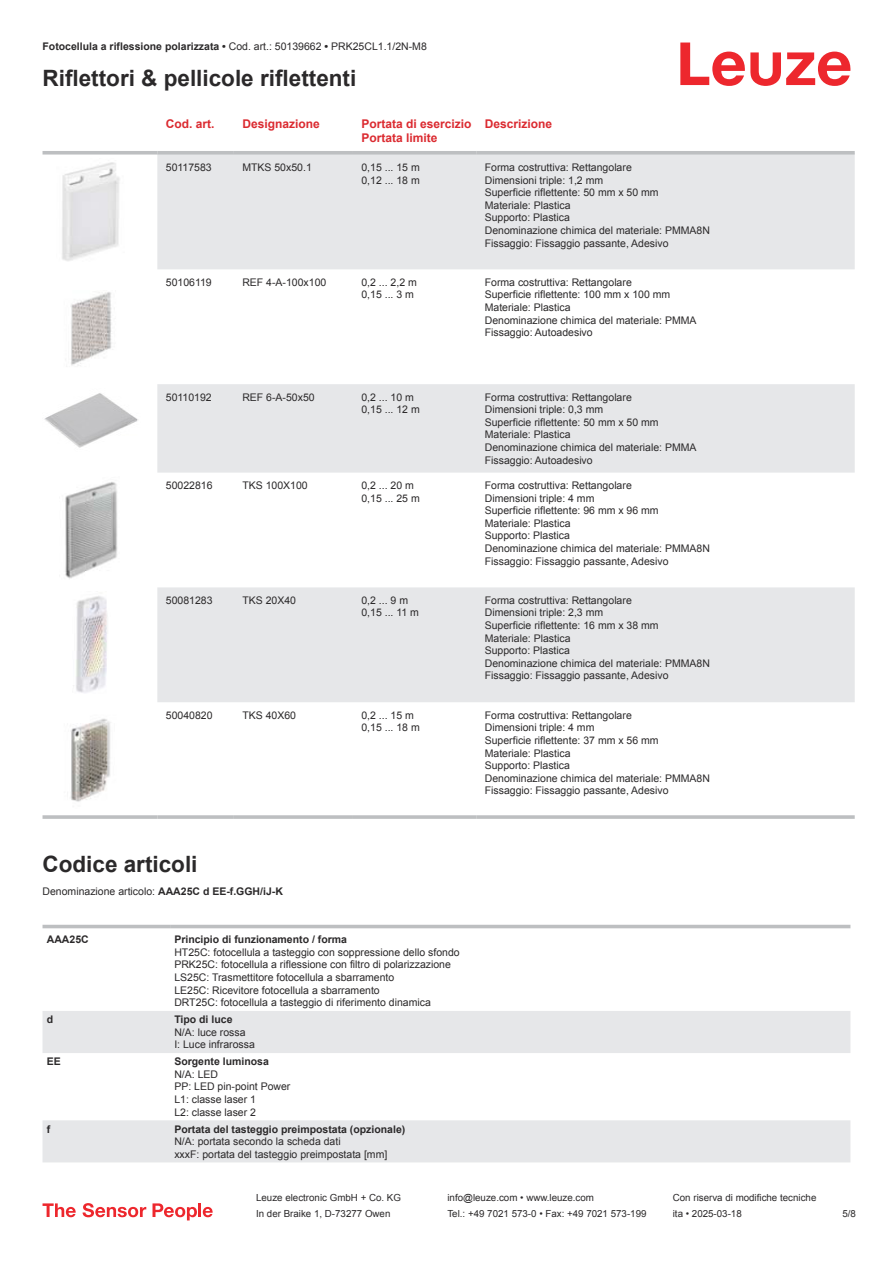
<style>
.page{position:relative;width:893px;height:1263px;background:#fff}
.page>*{position:absolute;margin:0;border:0;box-sizing:border-box;transform-origin:0 0}
.t1{font:700 22.5px "Arial";color:#2b292a}
.t2{font:700 12px/14.4px "Arial";color:#db2a30}
.t3{font:10.5px/12.6px "Arial";color:#2b292a}
.t4{font:700 10.5px "Arial";color:#2b292a}
.t5{font:9.75px "Arial";color:#2b292a}
.s1{font-weight:400}
.s2{font-weight:700}
</style>
<div class="page">
<svg style="left:680px;top:43px;width:170px;height:43px"></svg>
<svg style="left:157px;top:155px;width:698px;height:547px;fill:#e6e7e9"></svg>
<svg style="left:43px;top:151px;width:114px;height:4px"></svg>
<svg style="left:157px;top:151px;width:77px;height:4px"></svg>
<svg style="left:234px;top:151px;width:119px;height:4px"></svg>
<svg style="left:353px;top:151px;width:123px;height:4px"></svg>
<svg style="left:476px;top:151px;width:379px;height:4px;background:#c1c3c5"></svg>
<svg style="left:43px;top:815px;width:114px;height:4px"></svg>
<hr style="left:157px;top:815px;width:77px;height:4px;background:#c6c8c9">
<svg style="left:234px;top:815px;width:119px;height:4px"></svg>
<svg style="left:353px;top:815px;width:123px;height:4px"></svg>
<hr style="left:476px;top:815px;width:379px;height:4px;background:#c6c8c9">
<img style="left:62px;top:162px;width:58px;height:99px">
<img style="left:71px;top:292px;width:41px;height:74px">
<img style="left:44px;top:393px;width:94px;height:55px">
<img style="left:65px;top:482px;width:53px;height:97px">
<img style="left:73px;top:596px;width:34px;height:97px">
<img style="left:70px;top:718px;width:41px;height:84px">
<div style="left:43px;top:924px;width:807px;height:5px;background:#ececed"></div>
<svg style="left:43px;top:1011px;width:807px;height:151px;fill:#e6e7e9"></svg>
<hr style="left:43px;top:925px;width:127px;height:3px;background:#bdbfc1">
<hr style="left:170px;top:925px;width:680px;height:3px;background:#bdbfc1">
<svg style="left:43px;top:1203px;width:33px;height:14px"></svg>
<svg style="left:83px;top:1203px;width:63px;height:14px"></svg>
<svg style="left:153px;top:1203px;width:44px;height:17px"></svg>
<hr style="left:198px;top:1203px;width:3px;height:14px;background:#ed272d">
<svg style="left:203px;top:1207px;width:10px;height:10px"></svg>
<p class="t4" style="left:43px;top:43px;width:386px">Fotocellula a riflessione polarizzata • <span class="s1">Cod. art.: 50139662</span> • <span class="s1">PRK25CL1.1/2N-M8</span></p>
<h1 class="t1" style="left:43px;top:70px;width:315px">Riflettori &amp; pellicole riflettenti</h1>
<p class="t2" style="left:166px;top:117px;width:50px">Cod. art.</p>
<p class="t2" style="left:242px;top:117px;width:79px">Designazione</p>
<p class="t2" style="left:361px;top:117px;width:112px">Portata di esercizio<br>Portata limite</p>
<p class="t2" style="left:485px;top:117px;width:69px">Descrizione</p>
<p class="t3" style="left:166px;top:162px;width:47px">50117583</p>
<p class="t3" style="left:242px;top:162px;width:71px">MTKS 50x50.1</p>
<p class="t3" style="left:361px;top:162px;width:60px">0,15 ... 15 m<br>0,12 ... 18 m</p>
<p class="t3" style="left:485px;top:162px;width:227px">Forma costruttiva: Rettangolare<br>Dimensioni triple: 1,2 mm<br>Superficie riflettente: 50 mm x 50 mm<br>Materiale: Plastica<br>Supporto: Plastica<br>Denominazione chimica del materiale: PMMA8N<br>Fissaggio: Fissaggio passante, Adesivo</p>
<p class="t3" style="left:166px;top:277px;width:47px">50106119</p>
<p class="t3" style="left:242px;top:277px;width:86px">REF 4-A-100x100</p>
<p class="t3" style="left:361px;top:277px;width:57px">0,2 ... 2,2 m<br>0,15 ... 3 m</p>
<p class="t3" style="left:485px;top:277px;width:213px">Forma costruttiva: Rettangolare<br>Superficie riflettente: 100 mm x 100 mm<br>Materiale: Plastica<br>Denominazione chimica del materiale: PMMA<br>Fissaggio: Autoadesivo</p>
<p class="t3" style="left:166px;top:392px;width:47px">50110192</p>
<p class="t3" style="left:242px;top:392px;width:74px">REF 6-A-50x50</p>
<p class="t3" style="left:361px;top:392px;width:60px">0,2 ... 10 m<br>0,15 ... 12 m</p>
<p class="t3" style="left:485px;top:392px;width:213px">Forma costruttiva: Rettangolare<br>Dimensioni triple: 0,3 mm<br>Superficie riflettente: 50 mm x 50 mm<br>Materiale: Plastica<br>Denominazione chimica del materiale: PMMA<br>Fissaggio: Autoadesivo</p>
<p class="t3" style="left:166px;top:480px;width:48px">50022816</p>
<p class="t3" style="left:242px;top:480px;width:67px">TKS 100X100</p>
<p class="t3" style="left:361px;top:480px;width:60px">0,2 ... 20 m<br>0,15 ... 25 m</p>
<p class="t3" style="left:485px;top:480px;width:227px">Forma costruttiva: Rettangolare<br>Dimensioni triple: 4 mm<br>Superficie riflettente: 96 mm x 96 mm<br>Materiale: Plastica<br>Supporto: Plastica<br>Denominazione chimica del materiale: PMMA8N<br>Fissaggio: Fissaggio passante, Adesivo</p>
<p class="t3" style="left:166px;top:595px;width:48px">50081283</p>
<p class="t3" style="left:242px;top:595px;width:55px">TKS 20X40</p>
<p class="t3" style="left:361px;top:595px;width:59px">0,2 ... 9 m<br>0,15 ... 11 m</p>
<p class="t3" style="left:485px;top:595px;width:227px">Forma costruttiva: Rettangolare<br>Dimensioni triple: 2,3 mm<br>Superficie riflettente: 16 mm x 38 mm<br>Materiale: Plastica<br>Supporto: Plastica<br>Denominazione chimica del materiale: PMMA8N<br>Fissaggio: Fissaggio passante, Adesivo</p>
<p class="t3" style="left:166px;top:710px;width:48px">50040820</p>
<p class="t3" style="left:242px;top:710px;width:55px">TKS 40X60</p>
<p class="t3" style="left:361px;top:710px;width:60px">0,2 ... 15 m<br>0,15 ... 18 m</p>
<p class="t3" style="left:485px;top:710px;width:227px">Forma costruttiva: Rettangolare<br>Dimensioni triple: 4 mm<br>Superficie riflettente: 37 mm x 56 mm<br>Materiale: Plastica<br>Supporto: Plastica<br>Denominazione chimica del materiale: PMMA8N<br>Fissaggio: Fissaggio passante, Adesivo</p>
<h1 class="t1" style="left:43px;top:855px;width:157px">Codice articoli</h1>
<p class="t3" style="left:43px;top:885px;width:242px">Denominazione articolo: <span class="s2">AAA25C d EE-f.GGH/iJ-K</span></p>
<p class="t4" style="left:47px;top:935px;width:43px">AAA25C</p>
<p class="t4" style="left:174px;top:935px;width:174px">Principio di funzionamento / forma</p>
<p class="t3" style="left:174px;top:947px;width:287px">HT25C: fotocellula a tasteggio con soppressione dello sfondo PRK25C: fotocellula a riflessione con filtro di polarizzazione LS25C: Trasmettitore fotocellula a sbarramento<br>LE25C: Ricevitore fotocellula a sbarramento<br>DRT25C: fotocellula a tasteggio di riferimento dinamica</p>
<p class="t4" style="left:47px;top:1015px;width:8px">d</p>
<p class="t4" style="left:174px;top:1015px;width:60px">Tipo di luce</p>
<p class="t3" style="left:174px;top:1027px;width:82px">N/A: luce rossa<br>I: Luce infrarossa</p>
<p class="t4" style="left:47px;top:1057px;width:16px">EE</p>
<p class="t4" style="left:174px;top:1057px;width:96px">Sorgente luminosa</p>
<p class="t3" style="left:174px;top:1069px;width:118px">N/A: LED<br>PP: LED pin-point Power<br>L1: classe laser 1<br>L2: classe laser 2</p>
<p class="t4" style="left:47px;top:1125px;width:5px">f</p>
<p class="t4" style="left:174px;top:1125px;width:233px">Portata del tasteggio preimpostata (opzionale)</p>
<p class="t3" style="left:174px;top:1136px;width:215px">N/A: portata secondo la scheda dati<br>xxxF: portata del tasteggio preimpostata [mm]</p>
<p class="t5" style="left:256px;top:1194px;width:146px">Leuze electronic GmbH + Co. KG</p>
<p class="t5" style="left:447px;top:1194px;width:148px">info@leuze.com • www.leuze.com</p>
<p class="t5" style="left:673px;top:1194px;width:145px">Con riserva di modifiche tecniche</p>
<p class="t5" style="left:256px;top:1210px;width:136px">In der Braike 1, D-73277 Owen</p>
<p class="t5" style="left:447px;top:1210px;width:201px">Tel.: +49 7021 573-0 • Fax: +49 7021 573-199</p>
<p class="t5" style="left:673px;top:1210px;width:70px">ita • 2025-03-18</p>
<p class="t5" style="left:842px;top:1210px;width:15px">5 /8</p>
</div>
